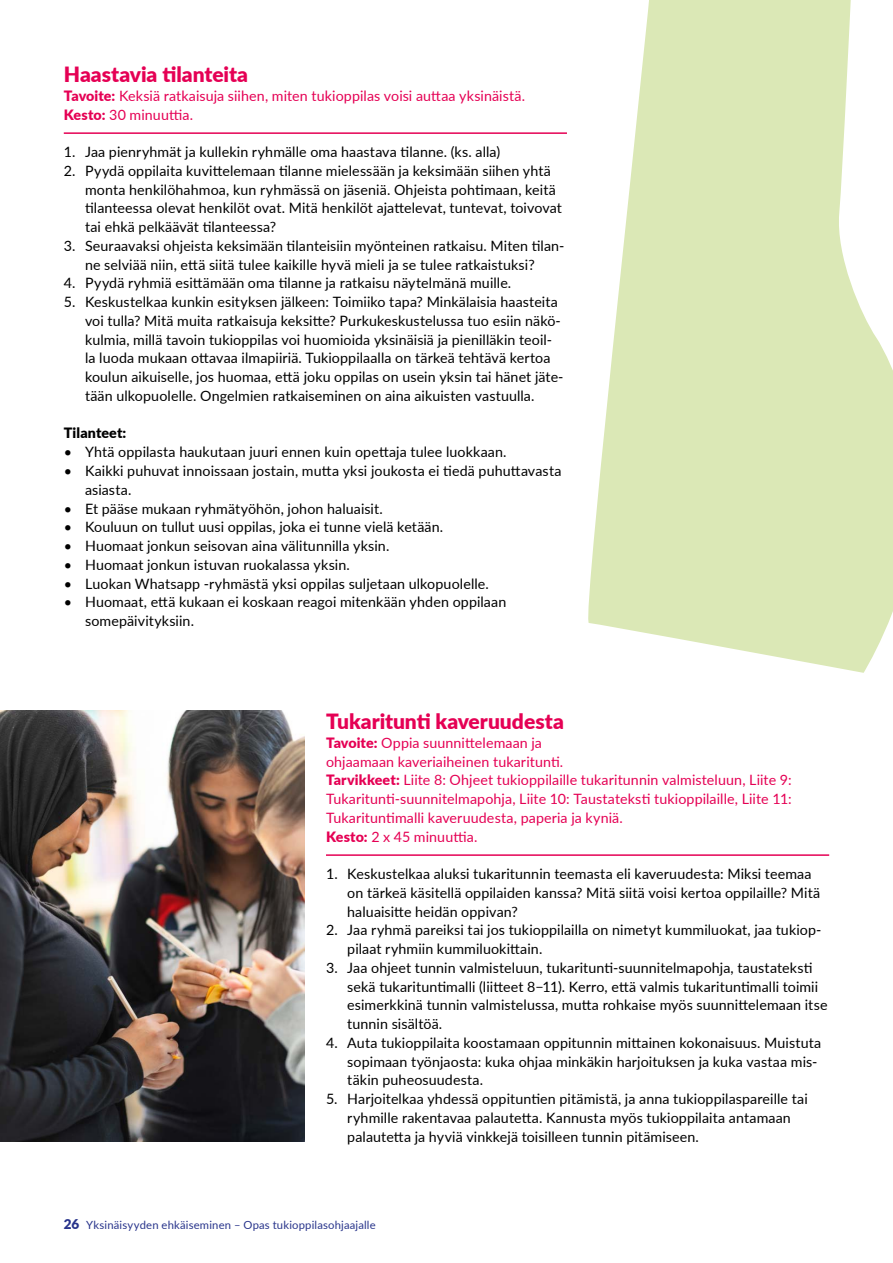
<style>
.page{position:relative;width:893px;height:1263px;background:#fff}
.page>*{position:absolute;margin:0;border:0;box-sizing:border-box;transform-origin:0 0}
.t1{font:900 21px "Lato";color:#e50054}
.t2{font:14.25px/18.8px "Lato";letter-spacing:.005em;color:#000}
.t3{font:14.25px/18.8px "Lato";letter-spacing:.005em;color:#e50054}
.t4{font:900 14.25px "Lato";letter-spacing:.01em;color:#000}
.t5{font:11.25px "Lato";letter-spacing:.015em;color:#28348b}
.s1{font-weight:900}
.s2{font-weight:900;font-size:13.5px}
</style>
<div class="page">
<hr style="left:64px;top:132px;width:503px;height:2px;background:#e50054">
<hr style="left:326px;top:854px;width:503px;height:2px;background:#e50054">
<img style="left:0;top:710px;width:305px;height:432px">
<svg style="left:588px;top:0;width:305px;height:673px;fill:#dbe8b6"></svg>
<h1 class="t1" style="left:64px;top:59px;width:186px">Haastavia tilanteita</h1>
<p class="t3" style="left:64px;top:86px;width:463px"><span class="s1">Tavoite:</span> Keksiä ratkaisuja siihen, miten tukioppilas voisi auttaa yksinäistä.<br><span class="s1">Kesto:</span> 30 minuuttia.</p>
<p class="t2" style="left:64px;top:142px;width:438px">1. Jaa pienryhmät ja kullekin ryhmälle oma haastava tilanne. (ks. alla)</p>
<p class="t2" style="left:85px;top:161px;width:478px;text-indent:-21px">2. Pyydä oppilaita kuvittelemaan tilanne mielessään ja keksimään siihen yhtä monta henkilöhahmoa, kun ryhmässä on jäseniä. Ohjeista pohtimaan, keitä tilanteessa olevat henkilöt ovat. Mitä henkilöt ajattelevat, tuntevat, toivovat tai ehkä pelkäävät tilanteessa?</p>
<p class="t2" style="left:85px;top:236px;width:481px;text-indent:-21px">3. Seuraavaksi ohjeista keksimään tilanteisiin myönteinen ratkaisu. Miten tilan&shy;ne selviää niin, että siitä tulee kaikille hyvä mieli ja se tulee ratkaistuksi?</p>
<p class="t2" style="left:64px;top:273px;width:449px">4. Pyydä ryhmiä esittämään oma tilanne ja ratkaisu näytelmänä muille.</p>
<p class="t2" style="left:85px;top:292px;width:480px;text-indent:-21px">5. Keskustelkaa kunkin esityksen jälkeen: Toimiiko tapa? Minkälaisia haasteita voi tulla? Mitä muita ratkaisuja keksitte? Purkukeskustelussa tuo esiin näkö&shy;kulmia, millä tavoin tukioppilas voi huomioida yksinäisiä ja pienilläkin teoil&shy;la luoda mukaan ottavaa ilmapiiriä. Tukioppilaalla on tärkeä tehtävä kertoa koulun aikuiselle, jos huomaa, että joku oppilas on usein yksin tai hänet jäte&shy;tään ulkopuolelle. Ongelmien ratkaiseminen on aina aikuisten vastuulla.</p>
<p class="t4" style="left:64px;top:423px;width:64px">Tilanteet:</p>
<p class="t2" style="left:64px;top:442px;width:444px">• Yhtä oppilasta haukutaan juuri ennen kuin opettaja tulee luokkaan.</p>
<p class="t2" style="left:85px;top:461px;width:478px;text-indent:-21px">• Kaikki puhuvat innoissaan jostain, mutta yksi joukosta ei tiedä puhuttavasta asiasta.</p>
<p class="t2" style="left:64px;top:498px;width:321px">• Et pääse mukaan ryhmätyöhön, johon haluaisit.</p>
<p class="t2" style="left:64px;top:517px;width:381px">• Kouluun on tullut uusi oppilas, joka ei tunne vielä ketään.</p>
<p class="t2" style="left:64px;top:536px;width:327px">• Huomaat jonkun seisovan aina välitunnilla yksin.</p>
<p class="t2" style="left:64px;top:555px;width:288px">• Huomaat jonkun istuvan ruokalassa yksin.</p>
<p class="t2" style="left:64px;top:573px;width:427px">• Luokan Whatsapp -ryhmästä yksi oppilas suljetaan ulkopuolelle.</p>
<p class="t2" style="left:85px;top:592px;width:423px;text-indent:-21px">• Huomaat, että kukaan ei koskaan reagoi mitenkään yhden oppilaan somepäivityksiin.</p>
<h1 class="t1" style="left:326px;top:706px;width:239px">Tukaritunti kaveruudesta</h1>
<p class="t3" style="left:326px;top:733px;width:467px"><span class="s1">Tavoite:</span> Oppia suunnittelemaan ja<br>ohjaamaan kaveriaiheinen tukaritunti.<br><span class="s1">Tarvikkeet:</span> Liite 8: Ohjeet tukioppilaille tukaritunnin valmisteluun, Liite 9:<br>Tukaritunti-suunnitelmapohja, Liite 10: Taustateksti tukioppilaille, Liite 11:<br>Tukarituntimalli kaveruudesta, paperia ja kyniä.<br><span class="s1">Kesto:</span> 2 x 45 minuuttia.</p>
<p class="t2" style="left:347px;top:864px;width:474px;text-indent:-21px">1. Keskustelkaa aluksi tukaritunnin teemasta eli kaveruudesta: Miksi teemaa on tärkeä käsitellä oppilaiden kanssa? Mitä siitä voisi kertoa oppilaille? Mitä haluaisitte heidän oppivan?</p>
<p class="t2" style="left:347px;top:920px;width:476px;text-indent:-21px">2. Jaa ryhmä pareiksi tai jos tukioppilailla on nimetyt kummiluokat, jaa tukiop&shy;pilaat ryhmiin kummiluokittain.</p>
<p class="t2" style="left:347px;top:958px;width:482px;text-indent:-21px">3. Jaa ohjeet tunnin valmisteluun, tukaritunti-suunnitelmapohja, taustateksti sekä tukarituntimalli (liitteet 8−11). Kerro, että valmis tukarituntimalli toimii esimerkkinä tunnin valmistelussa, mutta rohkaise myös suunnittelemaan itse tunnin sisältöä.</p>
<p class="t2" style="left:347px;top:1033px;width:476px;text-indent:-21px">4. Auta tukioppilaita koostamaan oppitunnin mittainen kokonaisuus. Muistuta sopimaan työnjaosta: kuka ohjaa minkäkin harjoituksen ja kuka vastaa mis&shy;täkin puheosuudesta.</p>
<p class="t2" style="left:347px;top:1089px;width:462px;text-indent:-21px">5. Harjoitelkaa yhdessä oppituntien pitämistä, ja anna tukioppilaspareille tai ryhmille rakentavaa palautetta. Kannusta myös tukioppilaita antamaan palautetta ja hyviä vinkkejä toisilleen tunnin pitämiseen.</p>
<p class="t5" style="left:64px;top:1217px;width:313px"><span class="s2">26</span> Yksinäisyyden ehkäiseminen – Opas tukioppilasohjaajalle</p>
</div>
